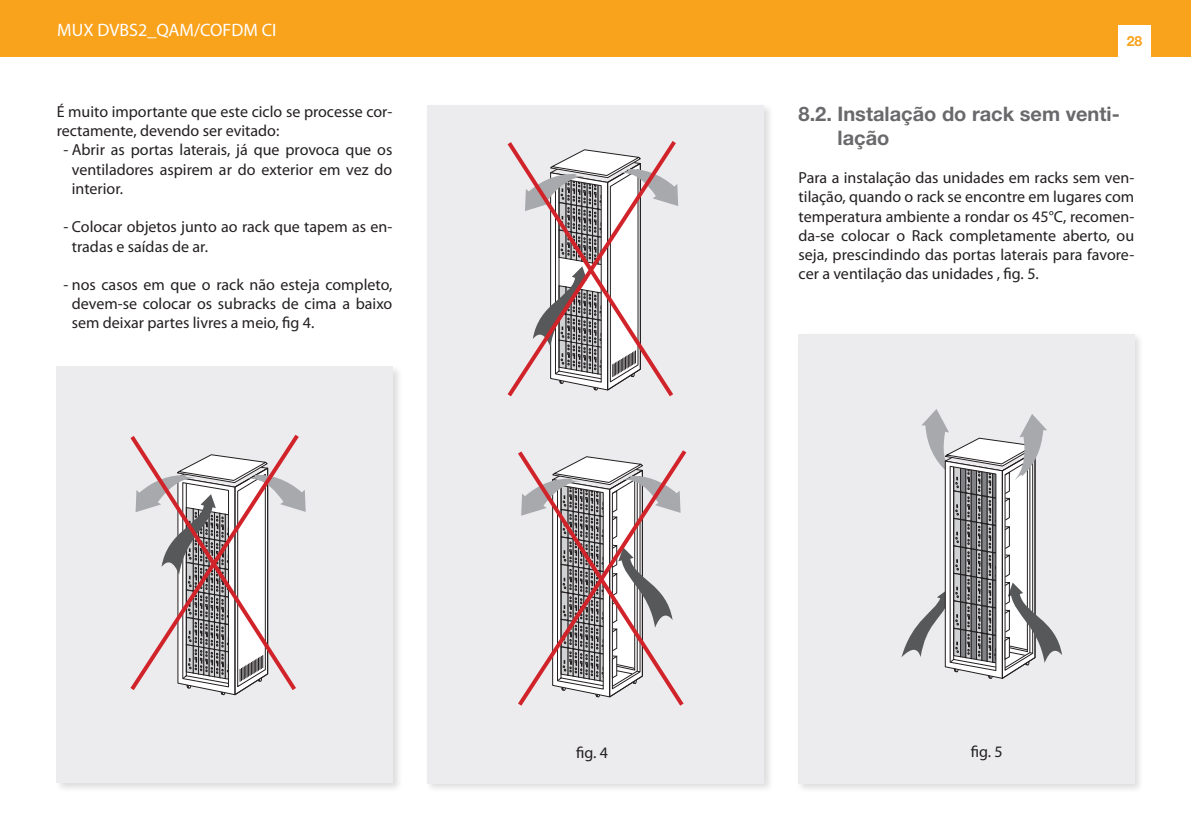
<style>
.page{position:relative;width:1191px;height:840px;background:#fff}
.page>*{position:absolute;margin:0;border:0;box-sizing:border-box;transform-origin:0 0}
.t1{font:700 20px/24px "Helvetica Neue";color:#69696c}
.t2{font:18px "Myriad Pro";color:#fff}
.t3{font:16px/19.2px "Myriad Pro";color:#231f20;text-align:justify}
.t4{font:700 14px "Helvetica Neue";color:#f9a21c}
</style>
<div class="page">
<div style="left:0;top:0;width:1191px;height:57px;background:#f9a21c"></div>
<div style="left:1118px;top:25px;width:32px;height:33px;background:#fff"></div>
<div style="left:796px;top:332px;width:348px;height:460px;background:#231f20;opacity:.15"></div>
<div style="left:797px;top:334px;width:337px;height:448px;background:#ececee"></div>
<svg style="left:901px;top:409px;width:161px;height:270px"></svg>
<div style="left:55px;top:364px;width:348px;height:429px;background:#231f20;opacity:.15"></div>
<div style="left:57px;top:366px;width:336px;height:416px;background:#ececee"></div>
<div style="left:425px;top:103px;width:349px;height:690px;background:#231f20;opacity:.15"></div>
<div style="left:427px;top:105px;width:336px;height:677px;background:#ececee"></div>
<svg style="left:130px;top:434px;width:170px;height:260px"></svg>
<svg style="left:518px;top:450px;width:169px;height:256px"></svg>
<svg style="left:507px;top:141px;width:170px;height:256px"></svg>
<p class="t2" style="left:57px;top:19px;width:221px">MUX DVBS2_QAM/COFDM CI</p>
<p class="t3" style="left:57px;top:102px;width:337px">É muito importante que este ciclo se processe cor&shy;rectamente, devendo ser evitado:</p>
<p class="t3" style="left:72px;top:140px;width:322px;text-indent:-8px">- Abrir as portas laterais, já que provoca que os ventiladores aspirem ar do exterior em vez do interior.</p>
<p class="t3" style="left:72px;top:217px;width:322px;text-indent:-8px">- Colocar objetos junto ao rack que tapem as en&shy;tradas e saídas de ar.</p>
<p class="t3" style="left:72px;top:274px;width:322px;text-indent:-8px">- nos casos em que o rack não esteja completo, devem-se colocar os subracks de cima a baixo sem deixar partes livres a meio, fig 4.</p>
<p class="t4" style="left:1126px;top:32px;width:17px">28</p>
<p class="t1" style="left:837px;top:101px;width:284px;text-indent:-39px">8.2. Instalação do rack sem venti&shy;lação</p>
<p class="t3" style="left:798px;top:168px;width:337px">Para a instalação das unidades em racks sem ven&shy;tilação, quando o rack se encontre em lugares com temperatura ambiente a rondar os 45°C, recomen&shy;da-se colocar o Rack completamente aberto, ou seja, prescindindo das portas laterais para favore&shy;cer a ventilação das unidades , fig. 5.</p>
<p class="t3" style="left:576px;top:742px;width:33px">fig. 4</p>
<p class="t3" style="left:970px;top:741px;width:33px">fig. 5</p>
</div>
